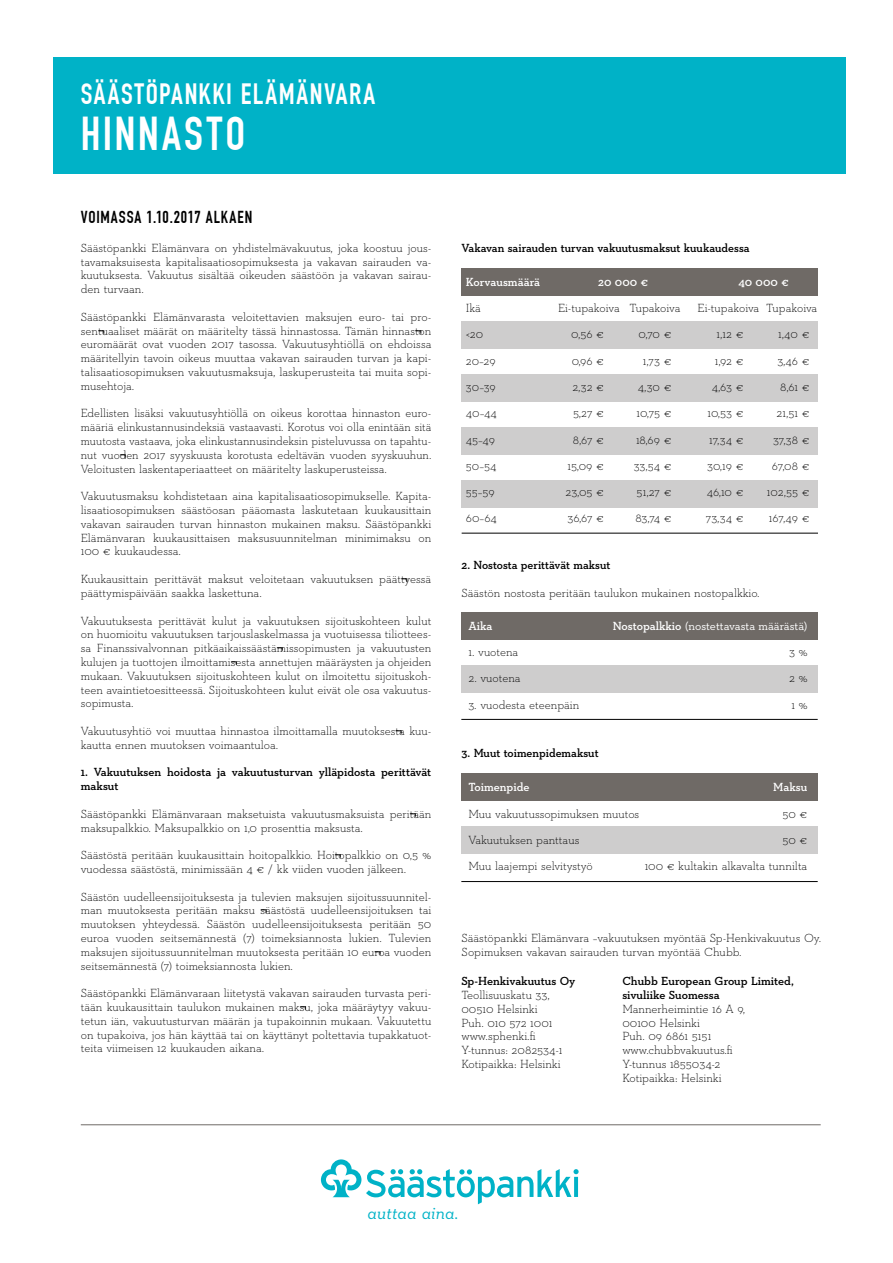
<style>
.page{position:relative;width:893px;height:1263px;background:#fff}
.page>*{position:absolute;margin:0;border:0;box-sizing:border-box;transform-origin:0 0}
.t1{font:700 46.5px "DIN Condensed";letter-spacing:.07em;color:#fff}
.t2{font:700 28.8px "DIN Condensed";letter-spacing:.055em;color:#fff}
.t3{font:italic 17.7px "Neutraface Slab Text";letter-spacing:.01em;color:#00b2c7}
.t4{font:700 16.95px "DIN Condensed";letter-spacing:.055em;color:#000}
.t5{font:300 12px/13.8px "Neutraface Slab Text";color:#000;text-align:justify}
.t6{font:600 12px/13.8px "Neutraface Slab Text";color:#000}
.t7{font:600 12px "Neutraface Slab Text";color:#fff}
.t8{font:12px "Neutraface Slab Text";letter-spacing:-.005em;color:#fff}
.s1{font-weight:600}
</style>
<div class="page">
<div style="left:53px;top:57px;width:793px;height:116px;background:#00b2c7"></div>
<div style="left:461px;top:268px;width:357px;height:28px;background:#6f6a66"></div>
<div style="left:461px;top:321px;width:357px;height:28px;background:#cecdcd"></div>
<div style="left:461px;top:427px;width:357px;height:28px;background:#cecdcd"></div>
<div style="left:461px;top:374px;width:357px;height:28px;background:#cecdcd"></div>
<div style="left:461px;top:480px;width:357px;height:28px;background:#cecdcd"></div>
<hr style="left:462px;top:533px;width:356px;height:1px;background:#000">
<div style="left:461px;top:612px;width:357px;height:28px;background:#6f6a66"></div>
<div style="left:461px;top:665px;width:357px;height:28px;background:#cecdcd"></div>
<hr style="left:461px;top:719px;width:357px;height:1px;background:#000">
<div style="left:461px;top:773px;width:357px;height:28px;background:#6f6a66"></div>
<div style="left:461px;top:826px;width:357px;height:28px;background:#cecdcd"></div>
<hr style="left:461px;top:881px;width:357px;height:1px;background:#000">
<svg style="left:321px;top:1159px;width:258px;height:45px"></svg>
<hr style="left:81px;top:1124px;width:740px;height:1px;background:#6f6a66">
<h2 class="t2" style="left:81px;top:77px;width:296px">SÄÄSTÖPANKKI ELÄMÄNVARA</h2>
<h1 class="t1" style="left:81px;top:106px;width:166px">HINNASTO</h1>
<h3 class="t4" style="left:81px;top:207px;width:173px">VOIMASSA 1.10.2017 ALKAEN</h3>
<p class="t5" style="left:81px;top:241px;width:352px">Säästöpankki Elämänvara on yhdistelmävakuutus, joka koostuu jous&shy;tavamaksuisesta kapitalisaatiosopimuksesta ja vakavan sairauden va&shy;kuutuksesta. Vakuutus sisältää oikeuden säästöön ja vakavan sairau&shy;den turvaan.</p>
<p class="t5" style="left:81px;top:310px;width:352px">Säästöpankki Elämänvarasta veloitettavien maksujen euro- tai pro&shy;sen¬tuaaliset määrät on määritelty tässä hinnastossa. Tämän hinnas¬ton euromäärät ovat vuoden 2017 tasossa. Vakuutusyhtiöllä on ehdoissa määritellyin tavoin oikeus muuttaa vakavan sairauden turvan ja kapi&shy;talisaatiosopimuksen vakuutusmaksuja, laskuperusteita tai muita sopi&shy;musehtoja.</p>
<p class="t5" style="left:81px;top:406px;width:352px">Edellisten lisäksi vakuutusyhtiöllä on oikeus korottaa hinnaston euro&shy;määriä elinkustannusindeksiä vastaavasti. Korotus voi olla enintään sitä muutosta vastaava, joka elinkustannusindeksin pisteluvussa on tapahtu&shy;nut vuo¬den 2017 syyskuusta korotusta edeltävän vuoden syyskuuhun.<br>Veloitusten laskentaperiaatteet on määritelty laskuperusteissa.</p>
<p class="t5" style="left:81px;top:489px;width:352px">Vakuutusmaksu kohdistetaan aina kapitalisaatiosopimukselle. Kapita&shy;lisaatiosopimuksen säästöosan pääomasta laskutetaan kuukausittain vakavan sairauden turvan hinnaston mukainen maksu. Säästöpankki Elämänvaran kuukausittaisen maksusuunnitelman minimimaksu on 100 € kuukaudessa.</p>
<p class="t5" style="left:81px;top:572px;width:352px">Kuukausittain perittävät maksut veloitetaan vakuutuksen päät¬tyessä päättymispäivään saakka laskettuna.</p>
<p class="t5" style="left:81px;top:613px;width:352px">Vakuutuksesta perittävät kulut ja vakuutuksen sijoituskohteen kulut on huomioitu vakuutuksen tarjouslaskelmassa ja vuotuisessa tiliottees&shy;sa Finanssivalvonnan pitkäaikaissäästä¬missopimusten ja vakuutusten kulujen ja tuottojen ilmoittami¬sesta annettujen määräysten ja ohjeiden mukaan. Vakuutuksen sijoituskohteen kulut on ilmoitettu sijoituskoh&shy;teen avaintietoesitteessä. Sijoituskohteen kulut eivät ole osa vakuutus&shy;sopimusta.</p>
<p class="t5" style="left:81px;top:724px;width:352px">Vakuutusyhtiö voi muuttaa hinnastoa ilmoittamalla muutokses¬ta kuu&shy;kautta ennen muutoksen voimaantuloa.</p>
<p class="t6" style="left:81px;top:765px;width:352px">1. Vakuutuksen hoidosta ja vakuutusturvan ylläpidosta perittävät maksut</p>
<p class="t5" style="left:81px;top:806px;width:352px">Säästöpankki Elämänvaraan maksetuista vakuutusmaksuista peri¬tään maksupalkkio. Maksupalkkio on 1,0 prosenttia maksusta.</p>
<p class="t5" style="left:81px;top:848px;width:352px">Säästöstä peritään kuukausittain hoitopalkkio. Hoi¬topalkkio on 0,5 % vuodessa säästöstä, minimissään 4 € / kk viiden vuoden jälkeen.</p>
<p class="t5" style="left:81px;top:889px;width:352px">Säästön uudelleensijoituksesta ja tulevien maksujen sijoitussuunnitel&shy;man muutoksesta peritään maksu ¬säästöstä uudelleensijoituksen tai muutoksen yhteydessä. Säästön uudelleensijoituksesta peritään 50 euroa vuoden seitsemännestä (7) toimeksiannosta lukien. Tulevien maksujen sijoitussuunnitelman muutoksesta peritään 10 eu¬roa vuoden seitsemännestä (7) toimeksiannosta lukien.</p>
<p class="t5" style="left:81px;top:986px;width:352px">Säästöpankki Elämänvaraan liitetystä vakavan sairauden turvasta peri&shy;tään kuukausittain taulukon mukainen mak¬su, joka määräytyy vakuu&shy;tetun iän, vakuutusturvan määrän ja tupakoinnin mukaan. Vakuutettu on tupakoiva, jos hän käyttää tai on käyttänyt poltettavia tupakkatuot&shy;teita viimeisen 12 kuukauden aikana.</p>
<p class="t6" style="left:462px;top:241px;width:290px">Vakavan sairauden turvan vakuutusmaksut kuukaudessa</p>
<p class="t7" style="left:466px;top:274px;width:76px">Korvausmäärä</p>
<p class="t7" style="left:598px;top:274px;width:51px">20 000 €</p>
<p class="t7" style="left:738px;top:274px;width:52px">40 000 €</p>
<p class="t5" style="left:466px;top:301px;width:17px">Ikä</p>
<p class="t5" style="left:558px;top:301px;width:124px">Ei-tupakoiva Tupakoiva</p>
<p class="t5" style="left:698px;top:301px;width:121px">Ei-tupakoiva Tupakoiva</p>
<p class="t5" style="left:466px;top:327px;width:19px">&lt;20</p>
<p class="t5" style="left:571px;top:327px;width:34px">0,56 €</p>
<p class="t5" style="left:639px;top:327px;width:34px">0,70 €</p>
<p class="t5" style="left:717px;top:327px;width:28px">1,12 €</p>
<p class="t5" style="left:778px;top:327px;width:33px">1,40 €</p>
<p class="t5" style="left:466px;top:354px;width:31px">20–29</p>
<p class="t5" style="left:572px;top:354px;width:34px">0,96 €</p>
<p class="t5" style="left:643px;top:354px;width:30px">1,73 €</p>
<p class="t5" style="left:715px;top:354px;width:30px">1,92 €</p>
<p class="t5" style="left:777px;top:354px;width:34px">3,46 €</p>
<p class="t5" style="left:466px;top:380px;width:31px">30–39</p>
<p class="t5" style="left:572px;top:380px;width:33px">2,32 €</p>
<p class="t5" style="left:638px;top:380px;width:35px">4,30 €</p>
<p class="t5" style="left:712px;top:380px;width:33px">4,63 €</p>
<p class="t5" style="left:780px;top:380px;width:31px">8,61 €</p>
<p class="t5" style="left:466px;top:406px;width:32px">40–44</p>
<p class="t5" style="left:573px;top:406px;width:32px">5,27 €</p>
<p class="t5" style="left:636px;top:406px;width:36px">10,75 €</p>
<p class="t5" style="left:707px;top:406px;width:38px">10,53 €</p>
<p class="t5" style="left:777px;top:406px;width:34px">21,51 €</p>
<p class="t5" style="left:466px;top:432px;width:31px">45–49</p>
<p class="t5" style="left:573px;top:432px;width:32px">8,67 €</p>
<p class="t5" style="left:636px;top:432px;width:37px">18,69 €</p>
<p class="t5" style="left:709px;top:432px;width:36px">17,34 €</p>
<p class="t5" style="left:773px;top:432px;width:38px">37,38 €</p>
<p class="t5" style="left:466px;top:459px;width:32px">50–54</p>
<p class="t5" style="left:567px;top:459px;width:38px">15,09 €</p>
<p class="t5" style="left:634px;top:459px;width:39px">33,54 €</p>
<p class="t5" style="left:707px;top:459px;width:38px">30,19 €</p>
<p class="t5" style="left:772px;top:459px;width:39px">67,08 €</p>
<p class="t5" style="left:466px;top:485px;width:30px">55–59</p>
<p class="t5" style="left:566px;top:485px;width:40px">23,05 €</p>
<p class="t5" style="left:637px;top:485px;width:36px">51,27 €</p>
<p class="t5" style="left:707px;top:485px;width:38px">46,10 €</p>
<p class="t5" style="left:767px;top:485px;width:44px">102,55 €</p>
<p class="t5" style="left:466px;top:511px;width:32px">60–64</p>
<p class="t5" style="left:567px;top:511px;width:38px">36,67 €</p>
<p class="t5" style="left:635px;top:511px;width:38px">83,74 €</p>
<p class="t5" style="left:706px;top:511px;width:39px">73,34 €</p>
<p class="t5" style="left:769px;top:511px;width:42px">167,49 €</p>
<p class="t6" style="left:462px;top:558px;width:150px">2. Nostosta perittävät maksut</p>
<p class="t5" style="left:462px;top:586px;width:300px">Säästön nostosta peritään taulukon mukainen nostopalkkio.</p>
<p class="t7" style="left:468px;top:618px;width:26px">Aika</p>
<p class="t8" style="left:613px;top:618px;width:196px"><span class="s1">Nostopalkkio</span> (nostettavasta määrästä)</p>
<p class="t5" style="left:468px;top:645px;width:51px">1. vuotena</p>
<p class="t5" style="left:789px;top:645px;width:20px">3 %</p>
<p class="t5" style="left:468px;top:671px;width:54px">2. vuotena</p>
<p class="t5" style="left:789px;top:671px;width:20px">2 %</p>
<p class="t5" style="left:468px;top:697px;width:112px">3. vuodesta eteenpäin</p>
<p class="t5" style="left:791px;top:697px;width:17px">1 %</p>
<p class="t6" style="left:462px;top:746px;width:139px">3. Muut toimenpidemaksut</p>
<p class="t7" style="left:468px;top:780px;width:63px">Toimenpide</p>
<p class="t7" style="left:773px;top:780px;width:36px">Maksu</p>
<p class="t5" style="left:468px;top:806px;width:172px">Muu vakuutussopimuksen muutos</p>
<p class="t5" style="left:782px;top:806px;width:26px">50 €</p>
<p class="t5" style="left:468px;top:833px;width:113px">Vakuutuksen panttaus</p>
<p class="t5" style="left:782px;top:833px;width:26px">50 €</p>
<p class="t5" style="left:468px;top:859px;width:126px">Muu laajempi selvitystyö</p>
<p class="t5" style="left:645px;top:859px;width:164px">100 € kultakin alkavalta tunnilta</p>
<p class="t5" style="left:462px;top:930px;width:361px">Säästöpankki Elämänvara –vakuutuksen myöntää Sp-Henkivakuutus Oy.<br>Sopimuksen vakavan sairauden turvan myöntää Chubb.</p>
<p class="t6" style="left:461px;top:974px;width:116px">Sp-Henkivakuutus Oy</p>
<p class="t5" style="left:461px;top:988px;width:103px;text-align:left">Teollisuuskatu 33,<br>00510 Helsinki<br>Puh. 010 572 1001 www.sphenki.fi<br>Y-tunnus: 2082534-1<br>Kotipaikka: Helsinki</p>
<p class="t6" style="left:622px;top:974px;width:173px">Chubb European Group Limited, sivuliike Suomessa</p>
<p class="t5" style="left:622px;top:1001px;width:124px;text-align:left">Mannerheimintie 16 A 9,<br>00100 Helsinki<br>Puh. 09 6861 5151 www.chubbvakuutus.fi<br>Y-tunnus 1855034-2<br>Kotipaikka: Helsinki</p>
<h3 class="t3" style="left:368px;top:1202px;width:92px">auttaa aina.</h3>
</div>
